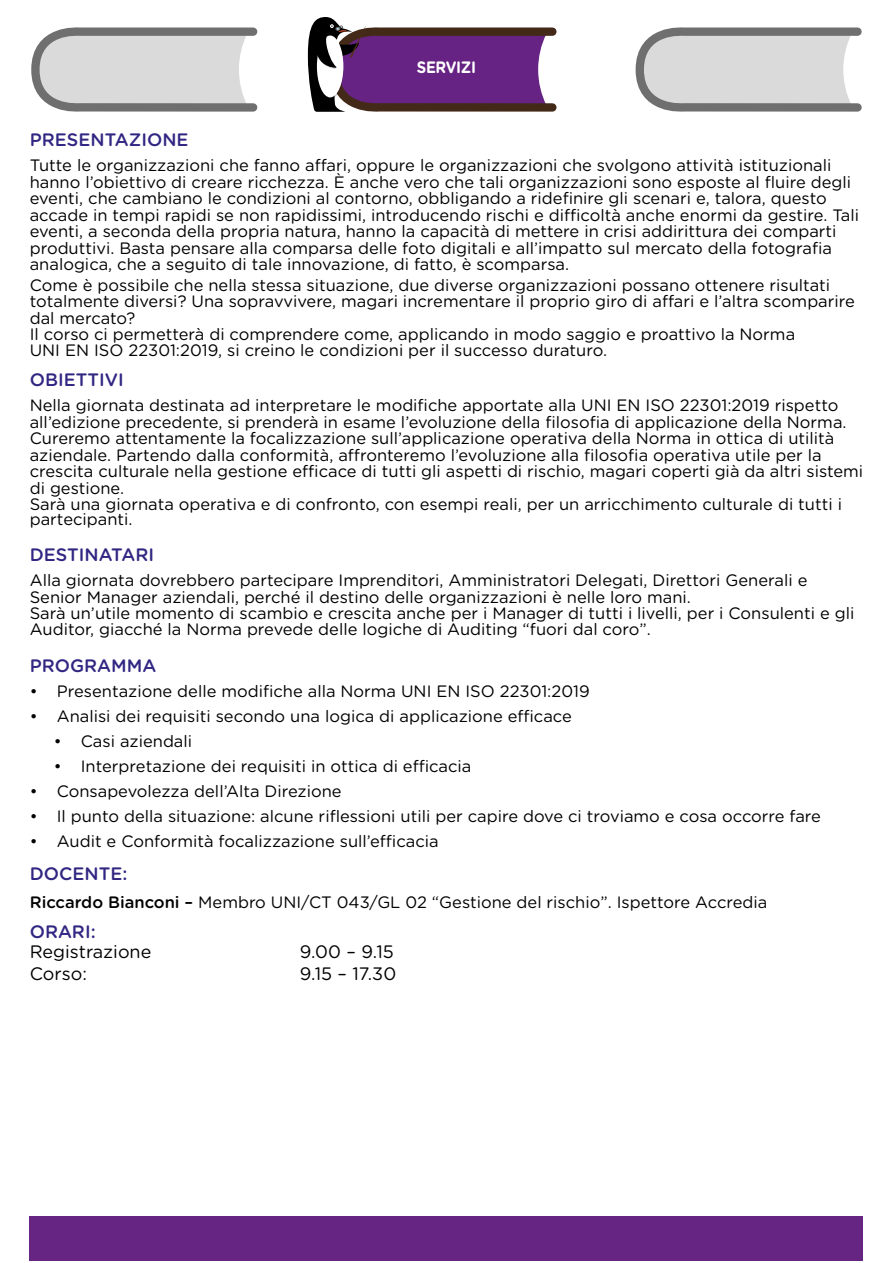
<style>
.page{position:relative;width:893px;height:1263px;background:#fff}
.page>*{position:absolute;margin:0;border:0;box-sizing:border-box;transform-origin:0 0}
.t1{font:500 18px "Gotham Rounded";color:#312783}
.t2{font:18px "Gotham Rounded";color:#000}
.t3{font:16.5px/16.4px "Gotham Rounded";color:#000}
.t4{font:700 16.5px "Gotham Rounded";letter-spacing:-.025em;color:#fff;scale:.9 1}
.s1{font-weight:500}
</style>
<div class="page">
<svg style="left:308px;top:17px;width:249px;height:95px"></svg>
<svg style="left:31px;top:27px;width:227px;height:85px;background:#c7c7c7"></svg>
<svg style="left:635px;top:27px;width:227px;height:85px;background:#c7c7c7"></svg>
<div style="left:30px;top:1216px;width:833px;height:45px;background:#662483"></div>
<p class="t4" style="left:417px;top:55px;width:67px">SERVIZI</p>
<p class="t1" style="left:30px;top:127px;width:160px">PRESENTAZIONE</p>
<p class="t3" style="left:30px;top:156px;width:831px">Tutte le organizzazioni che fanno affari, oppure le organizzazioni che svolgono attività istituzionali hanno l’obiettivo di creare ricchezza. È anche vero che tali organizzazioni sono esposte al fluire degli eventi, che cambiano le condizioni al contorno, obbligando a ridefinire gli scenari e, talora, questo accade in tempi rapidi se non rapidissimi, introducendo rischi e difficoltà anche enormi da gestire. Tali eventi, a seconda della propria natura, hanno la capacità di mettere in crisi addirittura dei comparti produttivi. Basta pensare alla comparsa delle foto digitali e all’impatto sul mercato della fotografia analogica, che a seguito di tale innovazione, di fatto, è scomparsa.</p>
<p class="t3" style="left:30px;top:276px;width:827px">Come è possibile che nella stessa situazione, due diverse organizzazioni possano ottenere risultati totalmente diversi? Una sopravvivere, magari incrementare il proprio giro di affari e l’altra scomparire dal mercato?<br>Il corso ci permetterà di comprendere come, applicando in modo saggio e proattivo la Norma<br>UNI EN ISO 22301:2019, si creino le condizioni per il successo duraturo.</p>
<p class="t1" style="left:30px;top:367px;width:95px">OBIETTIVI</p>
<p class="t3" style="left:30px;top:397px;width:835px">Nella giornata destinata ad interpretare le modifiche apportate alla UNI EN ISO 22301:2019 rispetto all’edizione precedente, si prenderà in esame l’evoluzione della filosofia di applicazione della Norma.<br>Cureremo attentamente la focalizzazione sull’applicazione operativa della Norma in ottica di utilità aziendale. Partendo dalla conformità, affronteremo l’evoluzione alla filosofia operativa utile per la crescita culturale nella gestione efficace di tutti gli aspetti di rischio, magari coperti già da altri sistemi di gestione.<br>Sarà una giornata operativa e di confronto, con esempi reali, per un arricchimento culturale di tutti i partecipanti.</p>
<p class="t1" style="left:30px;top:542px;width:126px">DESTINATARI</p>
<p class="t3" style="left:30px;top:571px;width:826px">Alla giornata dovrebbero partecipare Imprenditori, Amministratori Delegati, Direttori Generali e Senior Manager aziendali, perché il destino delle organizzazioni è nelle loro mani.<br>Sarà un’utile momento di scambio e crescita anche per i Manager di tutti i livelli, per i Consulenti e gli Auditor, giacché la Norma prevede delle logiche di Auditing “fuori dal coro”.</p>
<p class="t1" style="left:30px;top:653px;width:128px">PROGRAMMA</p>
<p class="t3" style="left:30px;top:682px;width:561px">• Presentazione delle modifiche alla Norma UNI EN ISO 22301:2019</p>
<p class="t3" style="left:30px;top:707px;width:544px">• Analisi dei requisiti secondo una logica di applicazione efficace</p>
<p class="t3" style="left:54px;top:732px;width:140px">• Casi aziendali</p>
<p class="t3" style="left:54px;top:757px;width:419px">• Interpretazione dei requisiti in ottica di efficacia</p>
<p class="t3" style="left:30px;top:782px;width:313px">• Consapevolezza dell’Alta Direzione</p>
<p class="t3" style="left:30px;top:807px;width:793px">• Il punto della situazione: alcune riflessioni utili per capire dove ci troviamo e cosa occorre fare</p>
<p class="t3" style="left:30px;top:832px;width:410px">• Audit e Conformità focalizzazione sull’efficacia</p>
<p class="t1" style="left:30px;top:861px;width:99px">DOCENTE:</p>
<p class="t3" style="left:30px;top:894px;width:739px"><span class="s1">Riccardo Bianconi –</span> Membro UNI/CT 043/GL 02 “Gestione del rischio”. Ispettore Accredia</p>
<p class="t1" style="left:30px;top:919px;width:67px">ORARI:</p>
<p class="t2" style="left:30px;top:939px;width:123px">Registrazione</p>
<p class="t2" style="left:300px;top:939px;width:95px">9.00 – 9.15</p>
<p class="t2" style="left:30px;top:961px;width:59px">Corso:</p>
<p class="t2" style="left:300px;top:961px;width:98px">9.15 – 17.30</p>
</div>
